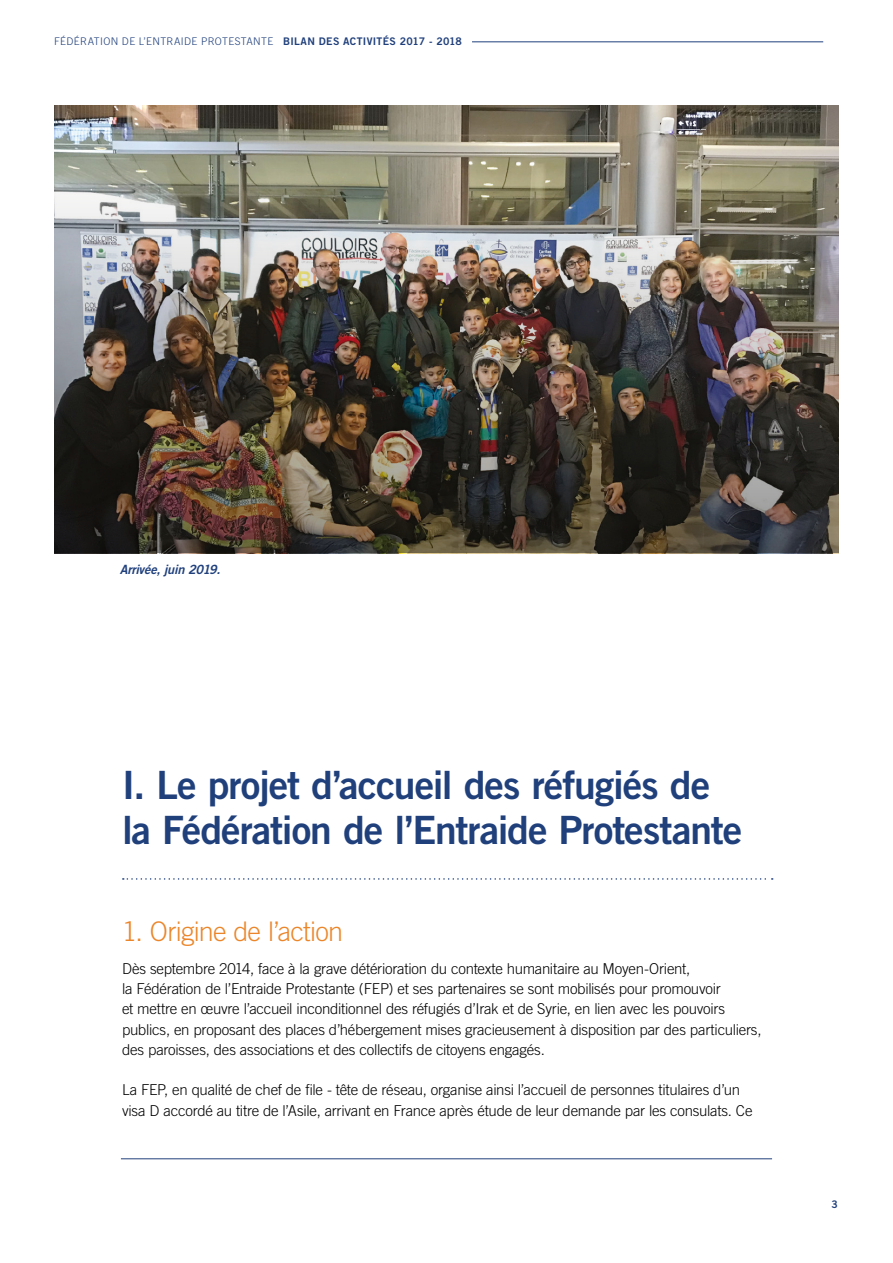
<style>
.page{position:relative;width:893px;height:1263px;background:#fff}
.page>*{position:absolute;margin:0;border:0;box-sizing:border-box;transform-origin:0 0}
.t1{font:39px/45px "Trade Gothic Bold Two";letter-spacing:-.025em;color:#20407c}
.t2{font:300 27px "Trade Gothic";letter-spacing:-.025em;color:#eb862a}
.t3{font:300 15px/20.2px "Trade Gothic";letter-spacing:-.015em;color:#000}
.t4{font:italic 12.75px "Trade Gothic Bold Two";letter-spacing:-.02em;color:#20407c}
.t5{font:300 10.5px "Trade Gothic";letter-spacing:.035em;color:#20407c}
.t6{font:10.5px "Trade Gothic Bold Two";color:#20407c}
.s1{font-family:"Trade Gothic Bold Two";font-weight:400}
</style>
<div class="page">
<hr style="left:472px;top:41px;width:351px;height:1px;background:#20407c">
<hr style="left:121px;top:1158px;width:651px;height:1px;background:#20407c">
<img style="left:54px;top:106px;width:785px;height:447px">
<svg style="left:123px;top:878px;width:650px;height:2px"></svg>
<p class="t5" style="left:54px;top:35px;width:410px">FÉDÉRATION DE L’ENTRAIDE PROTESTANTE <span class="s1">BILAN DES ACTIVITÉS 2017 - 2018</span></p>
<p class="t4" style="left:120px;top:562px;width:102px">Arrivée, juin 2019.</p>
<h1 class="t1" style="left:122px;top:762px;width:622px">I. Le projet d’accueil des réfugiés de la Fédération de l’Entraide Protestante</h1>
<h2 class="t2" style="left:122px;top:915px;width:223px">1. Origine de l’action</h2>
<p class="t3" style="left:122px;top:958px;width:641px">Dès septembre 2014, face à la grave détérioration du contexte humanitaire au Moyen-Orient,<br>la Fédération de l’Entraide Protestante (FEP) et ses partenaires se sont mobilisés pour promouvoir<br>et mettre en œuvre l’accueil inconditionnel des réfugiés d’Irak et de Syrie, en lien avec les pouvoirs publics, en proposant des places d’hébergement mises gracieusement à disposition par des particuliers, des paroisses, des associations et des collectifs de citoyens engagés.</p>
<p class="t3" style="left:122px;top:1080px;width:632px">La FEP, en qualité de chef de file - tête de réseau, organise ainsi l’accueil de personnes titulaires d’un visa D accordé au titre de l’Asile, arrivant en France après étude de leur demande par les consulats. Ce</p>
<p class="t6" style="left:831px;top:1198px;width:8px">3</p>
</div>
